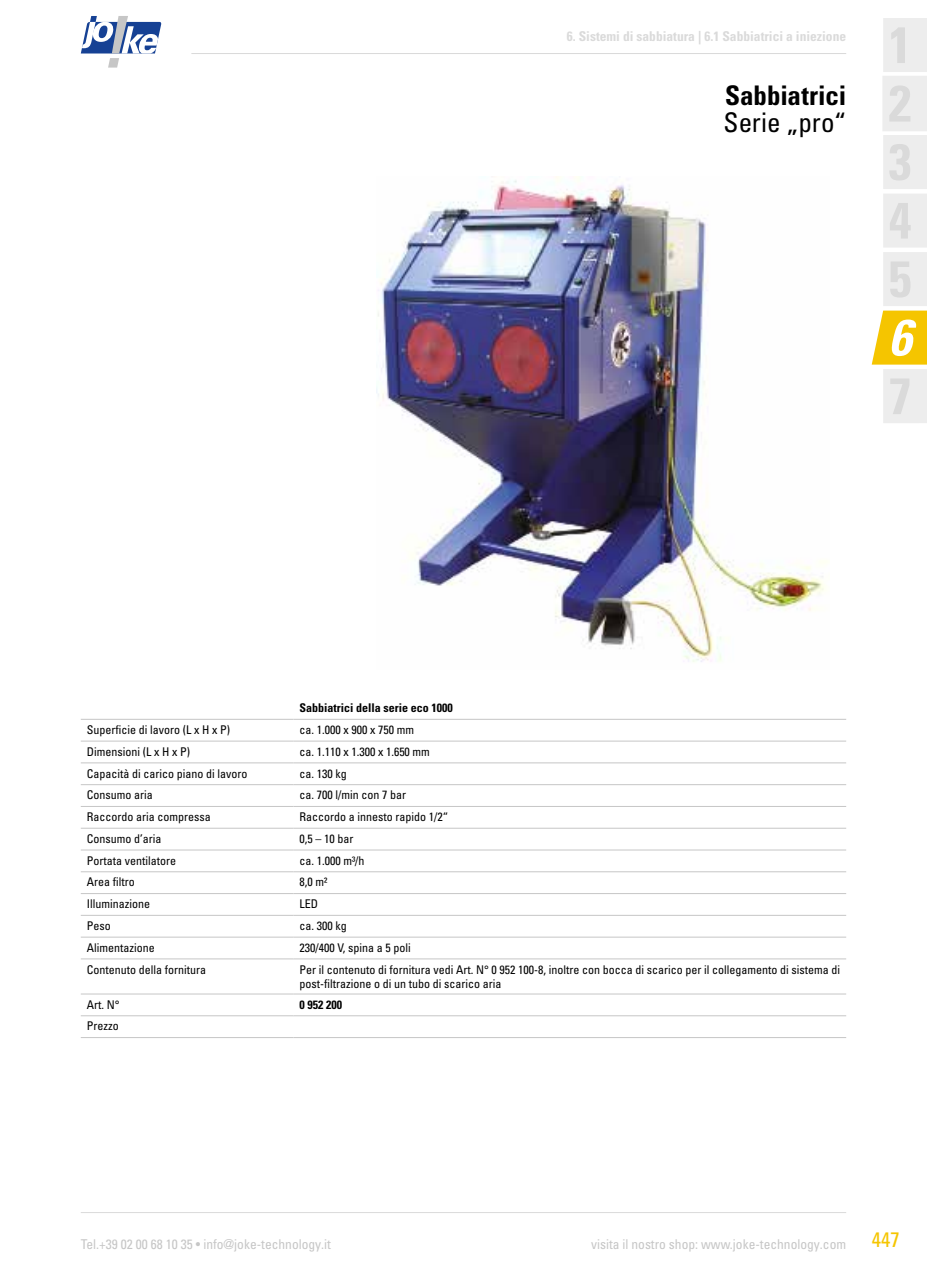
<style>
.page{position:relative;width:927px;height:1276px;background:#fff}
.page>*{position:absolute;margin:0;border:0;box-sizing:border-box;transform-origin:0 0}
.t1{font:italic 700 condensed 51px "Univers LT Pro";color:#fff}
.t2{font:700 condensed 27px "Univers LT Pro";letter-spacing:-.005em;color:#000}
.t3{font:condensed 27px "Univers LT Pro";color:#000}
.t4{font:condensed 21px "Univers LT Pro";color:#f5c500}
.t5{font:condensed 13.5px "Univers LT Pro";color:#c6c6c6}
.t6{font:700 condensed 13.5px "Univers LT Pro";color:#dadada}
.t7{font:condensed 12px/14.4px "Univers LT Pro";color:#000}
.t8{font:700 condensed 12px "Univers LT Pro";color:#000}
</style>
<div class="page">
<hr style="left:81px;top:1212px;width:765px;height:1px;background:#dadada">
<svg style="left:81px;top:16px;width:81px;height:52px"></svg>
<hr style="left:191px;top:53px;width:655px;height:1px;background:#dadada">
<svg style="left:871px;top:18px;width:56px;height:405px"></svg>
<img style="left:376px;top:177px;width:452px;height:485px">
<hr style="left:293px;top:1037px;width:553px;height:1px;background:#c6c6c6">
<hr style="left:81px;top:1037px;width:212px;height:1px;background:#c6c6c6">
<hr style="left:293px;top:1015px;width:553px;height:1px;background:#c6c6c6">
<hr style="left:81px;top:1015px;width:212px;height:1px;background:#c6c6c6">
<hr style="left:293px;top:993px;width:553px;height:1px;background:#c6c6c6">
<hr style="left:81px;top:993px;width:212px;height:1px;background:#c6c6c6">
<hr style="left:293px;top:958px;width:553px;height:1px;background:#c6c6c6">
<hr style="left:81px;top:958px;width:212px;height:1px;background:#c6c6c6">
<hr style="left:293px;top:936px;width:553px;height:1px;background:#c6c6c6">
<hr style="left:81px;top:936px;width:212px;height:1px;background:#c6c6c6">
<hr style="left:293px;top:915px;width:553px;height:1px;background:#c6c6c6">
<hr style="left:81px;top:915px;width:212px;height:1px;background:#c6c6c6">
<hr style="left:293px;top:893px;width:553px;height:1px;background:#c6c6c6">
<hr style="left:81px;top:893px;width:212px;height:1px;background:#c6c6c6">
<hr style="left:293px;top:871px;width:553px;height:1px;background:#c6c6c6">
<hr style="left:81px;top:871px;width:212px;height:1px;background:#c6c6c6">
<hr style="left:293px;top:849px;width:553px;height:1px;background:#c6c6c6">
<hr style="left:81px;top:849px;width:212px;height:1px;background:#c6c6c6">
<hr style="left:293px;top:828px;width:553px;height:1px;background:#c6c6c6">
<hr style="left:81px;top:828px;width:212px;height:1px;background:#c6c6c6">
<hr style="left:293px;top:806px;width:553px;height:1px;background:#c6c6c6">
<hr style="left:81px;top:806px;width:212px;height:1px;background:#c6c6c6">
<hr style="left:293px;top:784px;width:553px;height:1px;background:#c6c6c6">
<hr style="left:81px;top:784px;width:212px;height:1px;background:#c6c6c6">
<hr style="left:293px;top:762px;width:553px;height:1px;background:#c6c6c6">
<hr style="left:81px;top:762px;width:212px;height:1px;background:#c6c6c6">
<hr style="left:293px;top:740px;width:553px;height:1px;background:#c6c6c6">
<hr style="left:81px;top:740px;width:212px;height:1px;background:#c6c6c6">
<hr style="left:293px;top:719px;width:553px;height:1px;background:#c6c6c6">
<hr style="left:81px;top:719px;width:212px;height:1px;background:#c6c6c6">
<p class="t6" style="left:567px;top:27px;width:281px">6. Sistemi di sabbiatura | 6.1 Sabbiatrici a iniezione</p>
<h2 class="t2" style="left:725px;top:78px;width:123px">Sabbiatrici</h2>
<h2 class="t3" style="left:723px;top:106px;width:124px">Serie „pro“</h2>
<h1 class="t1" style="left:889px;top:306px;width:24px">6</h1>
<h1 class="t1" style="left:887px;top:314px;width:24px">6</h1>
<p class="t8" style="left:299px;top:700px;width:155px">Sabbiatrici della serie eco 1000</p>
<p class="t7" style="left:87px;top:722px;width:145px">Superficie di lavoro (L x H x P)</p>
<p class="t7" style="left:299px;top:722px;width:116px">ca. 1.000 x 900 x 750 mm</p>
<p class="t7" style="left:87px;top:744px;width:105px">Dimensioni (L x H x P)</p>
<p class="t7" style="left:299px;top:744px;width:132px">ca. 1.110 x 1.300 x 1.650 mm</p>
<p class="t7" style="left:87px;top:766px;width:162px">Capacità di carico piano di lavoro</p>
<p class="t7" style="left:299px;top:766px;width:49px">ca. 130 kg</p>
<p class="t7" style="left:87px;top:787px;width:67px">Consumo aria</p>
<p class="t7" style="left:299px;top:787px;width:108px">ca. 700 l/min con 7 bar</p>
<p class="t7" style="left:87px;top:809px;width:125px">Raccordo aria compressa</p>
<p class="t7" style="left:299px;top:809px;width:150px">Raccordo a innesto rapido 1/2“</p>
<p class="t7" style="left:87px;top:831px;width:76px">Consumo d’aria</p>
<p class="t7" style="left:299px;top:831px;width:55px">0,5 – 10 bar</p>
<p class="t7" style="left:87px;top:853px;width:91px">Portata ventilatore</p>
<p class="t7" style="left:299px;top:853px;width:67px">ca. 1.000 m³/h</p>
<p class="t7" style="left:87px;top:875px;width:49px">Area filtro</p>
<p class="t7" style="left:299px;top:875px;width:29px">8,0 m²</p>
<p class="t7" style="left:87px;top:896px;width:65px">Illuminazione</p>
<p class="t7" style="left:299px;top:896px;width:20px">LED</p>
<p class="t7" style="left:87px;top:918px;width:25px">Peso</p>
<p class="t7" style="left:299px;top:918px;width:49px">ca. 300 kg</p>
<p class="t7" style="left:87px;top:940px;width:69px">Alimentazione</p>
<p class="t7" style="left:299px;top:940px;width:113px">230/400 V, spina a 5 poli</p>
<p class="t7" style="left:87px;top:962px;width:121px">Contenuto della fornitura</p>
<p class="t7" style="left:299px;top:962px;width:542px">Per il contenuto di fornitura vedi Art. N° 0 952 100-8, inoltre con bocca di scarico per il collegamento di sistema di post-filtrazione o di un tubo di scarico aria</p>
<p class="t7" style="left:87px;top:997px;width:34px">Art. N°</p>
<p class="t8" style="left:299px;top:997px;width:44px">0 952 200</p>
<p class="t7" style="left:87px;top:1018px;width:34px">Prezzo</p>
<p class="t5" style="left:81px;top:1235px;width:252px">Tel.+39 02 00 68 10 35 • info@joke-technology.it</p>
<p class="t5" style="left:591px;top:1235px;width:257px">visita il nostro shop: www.joke-technology.com</p>
<h3 class="t4" style="left:872px;top:1226px;width:29px">447</h3>
</div>
